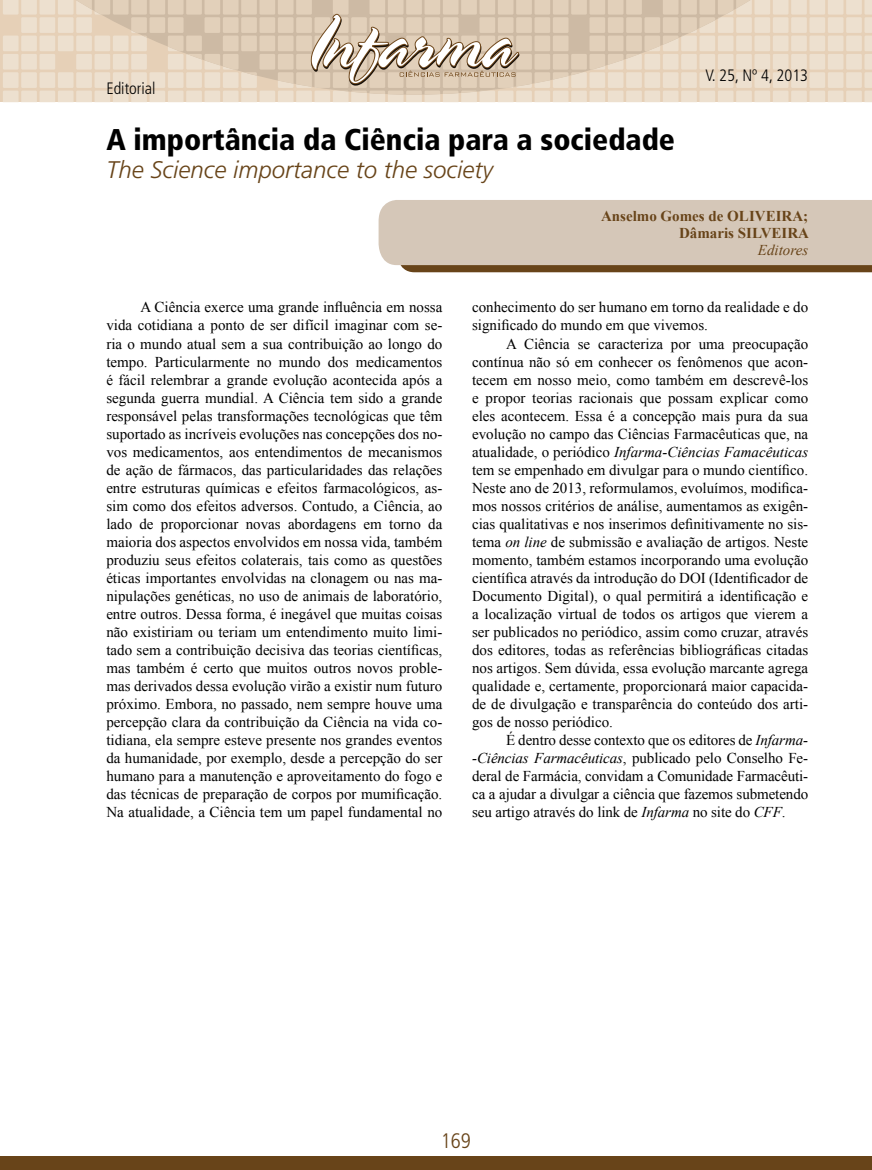
<style>
.page{position:relative;width:872px;height:1170px;background:#fff}
.page>*{position:absolute;margin:0;border:0;box-sizing:border-box;transform-origin:0 0}
.t1{font:900 condensed 30px "Frutiger";color:#000}
.t2{font:italic 300 24px "Frutiger";color:#684419}
.t3{font:300 condensed 21px "Frutiger";color:#684419}
.t4{font:300 condensed 16.5px "Frutiger";color:#000}
.t5{font:15px/18px "Times New Roman";color:#000;text-align:justify}
.t6{font:700 15px/17.2px "Times New Roman";color:#684419;text-align:right}
.t7{font:italic 15px "Times New Roman";color:#684419}
.s1{font-style:italic}
</style>
<div class="page">
<svg style="left:3px;top:0;width:869px;height:102px;background:#ebdcc9"></svg>
<svg style="left:42px;top:0;width:742px;height:95px;background:#e2d1bc"></svg>
<svg style="left:310px;top:14px;width:209px;height:72px"></svg>
<div style="left:0;top:1155px;width:872px;height:14px;background:#684419"></div>
<svg style="left:378px;top:200px;width:494px;height:72px;background:#cbbbaa"></svg>
<p class="t4" style="left:106px;top:79px;width:51px">Editorial</p>
<h1 class="t1" style="left:106px;top:122px;width:570px">A importância da Ciência para a sociedade</h1>
<h2 class="t2" style="left:106px;top:156px;width:388px">The Science importance to the society</h2>
<p class="t4" style="left:705px;top:66px;width:104px">V. 25, Nº 4, 2013</p>
<p class="t6" style="left:601px;top:207px;width:209px">Anselmo Gomes de OLIVEIRA;<br>Dâmaris SILVEIRA</p>
<p class="t7" style="left:758px;top:240px;width:52px">Editores</p>
<p class="t5" style="left:106px;top:298px;width:337px;text-indent:34px">A Ciência exerce uma grande influência em nossa vida cotidiana a ponto de ser difícil imaginar com se&shy;ria o mundo atual sem a sua contribuição ao longo do tempo. Particularmente no mundo dos medicamentos é fácil relembrar a grande evolução acontecida após a segunda guerra mundial. A Ciência tem sido a grande responsável pelas transformações tecnológicas que têm suportado as incríveis evoluções nas concepções dos no&shy;vos medicamentos, aos entendimentos de mecanismos de ação de fármacos, das particularidades das relações entre estruturas químicas e efeitos farmacológicos, as&shy;sim como dos efeitos adversos. Contudo, a Ciência, ao lado de proporcionar novas abordagens em torno da maioria dos aspectos envolvidos em nossa vida, também produziu seus efeitos colaterais, tais como as questões éticas importantes envolvidas na clonagem ou nas ma&shy;nipulações genéticas, no uso de animais de laboratório, entre outros. Dessa forma, é inegável que muitas coisas não existiriam ou teriam um entendimento muito limi&shy;tado sem a contribuição decisiva das teorias científicas, mas também é certo que muitos outros novos proble&shy;mas derivados dessa evolução virão a existir num futuro próximo. Embora, no passado, nem sempre houve uma percepção clara da contribuição da Ciência na vida co&shy;tidiana, ela sempre esteve presente nos grandes eventos da humanidade, por exemplo, desde a percepção do ser humano para a manutenção e aproveitamento do fogo e das técnicas de preparação de corpos por mumificação.<br>Na atualidade, a Ciência tem um papel fundamental no</p>
<p class="t5" style="left:472px;top:298px;width:337px">conhecimento do ser humano em torno da realidade e do significado do mundo em que vivemos.</p>
<p class="t5" style="left:472px;top:334px;width:337px;text-indent:34px">A Ciência se caracteriza por uma preocupação contínua não só em conhecer os fenômenos que acon&shy;tecem em nosso meio, como também em descrevê-los e propor teorias racionais que possam explicar como eles acontecem. Essa é a concepção mais pura da sua evolução no campo das Ciências Farmacêuticas que, na atualidade, o periódico <span class="s1">Infarma-Ciências Famacêuticas </span>tem se empenhado em divulgar para o mundo científico.<br>Neste ano de 2013, reformulamos, evoluímos, modifica&shy;mos nossos critérios de análise, aumentamos as exigên&shy;cias qualitativas e nos inserimos definitivamente no sis&shy;tema <span class="s1">on line</span> de submissão e avaliação de artigos. Neste momento, também estamos incorporando uma evolução científica através da introdução do DOI (Identificador de Documento Digital), o qual permitirá a identificação e a localização virtual de todos os artigos que vierem a ser publicados no periódico, assim como cruzar, através dos editores, todas as referências bibliográficas citadas nos artigos. Sem dúvida, essa evolução marcante agrega qualidade e, certamente, proporcionará maior capacida&shy;de de divulgação e transparência do conteúdo dos arti&shy;gos de nosso periódico.</p>
<p class="t5" style="left:472px;top:730px;width:337px;text-indent:34px">É dentro desse contexto que os editores de <span class="s1">Infarma--Ciências Farmacêuticas</span>, publicado pelo Conselho Fe&shy;deral de Farmácia, convidam a Comunidade Farmacêuti&shy;ca a ajudar a divulgar a ciência que fazemos submetendo seu artigo através do link de <span class="s1">Infarma</span> no site do <span class="s1">CFF</span>.</p>
<h3 class="t3" style="left:441px;top:1128px;width:32px">169</h3>
</div>
